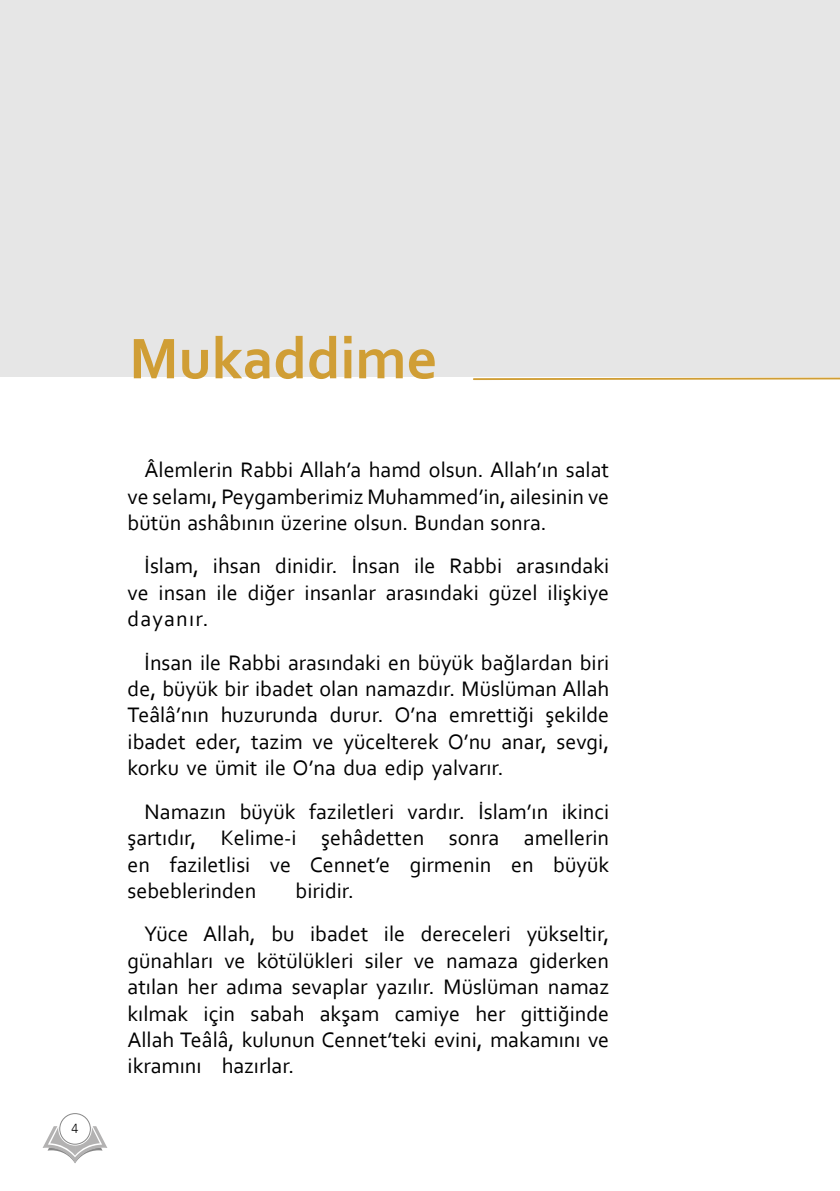
<style>
.page{position:relative;width:840px;height:1191px;background:#fff}
.page>*{position:absolute;margin:0;border:0;box-sizing:border-box;transform-origin:0 0}
.t1{font:700 60px "Corbel";color:#d09e35}
.t2{font:22px/26.4px "Corbel";color:#000;text-align:justify}
.t3{font:300 13.2px "Avenir";color:#000}
</style>
<div class="page">
<svg style="left:473px;top:377px;width:366px;height:4px"></svg>
<div style="left:0;top:0;width:839px;height:377px;background:#e6e6e6"></div>
<svg style="left:43px;top:1126px;width:64px;height:37px"></svg>
<div style="left:60px;top:1113px;width:30px;height:31px;background:#fff;border-radius:50%"></div>
<div style="left:59px;top:1113px;width:31px;height:31px;border:1px solid #878787;border-radius:50%"></div>
<p class="t3" style="left:72px;top:1120px;width:8px">4</p>
<h1 class="t1" style="left:129px;top:321px;width:309px">Mukaddime</h1>
<p class="t2" style="left:127px;top:456px;width:483px;text-indent:17px">Âlemlerin Rabbi Allah’a hamd olsun. Allah’ın salat ve selamı, Peygamberimiz Muhammed’in, ailesinin ve bütün ashâbının üzerine olsun. Bundan sonra.</p>
<p class="t2" style="left:127px;top:552px;width:483px;text-indent:17px">İslam, ihsan dinidir. İnsan ile Rabbi arasındaki ve insan ile diğer insanlar arasındaki güzel ilişkiye dayanır.</p>
<p class="t2" style="left:127px;top:648px;width:483px;text-indent:17px">İnsan ile Rabbi arasındaki en büyük bağlardan biri de, büyük bir ibadet olan namazdır. Müslüman Allah Teâlâ’nın huzurunda durur. O’na emrettiği şekilde ibadet eder, tazim ve yücelterek O’nu anar, sevgi, korku ve ümit ile O’na dua edip yalvarır.</p>
<p class="t2" style="left:127px;top:797px;width:483px;text-indent:17px">Namazın büyük faziletleri vardır. İslam’ın ikinci şartıdır, Kelime-i şehâdetten sonra amellerin en faziletlisi ve Cennet’e girmenin en büyük sebeblerinden</p>
<p class="t2" style="left:144px;top:868px;width:466px;line-height:43.4px;text-indent:151px">biridir.<br>Yüce Allah, bu ibadet ile dereceleri yükseltir,</p>
<p class="t2" style="left:127px;top:946px;width:483px">günahları ve kötülükleri siler ve namaza giderken atılan her adıma sevaplar yazılır. Müslüman namaz kılmak için sabah akşam camiye her gittiğinde Allah Teâlâ, kulunun Cennet’teki evini, makamını ve ikramını hazırlar.</p>
</div>
